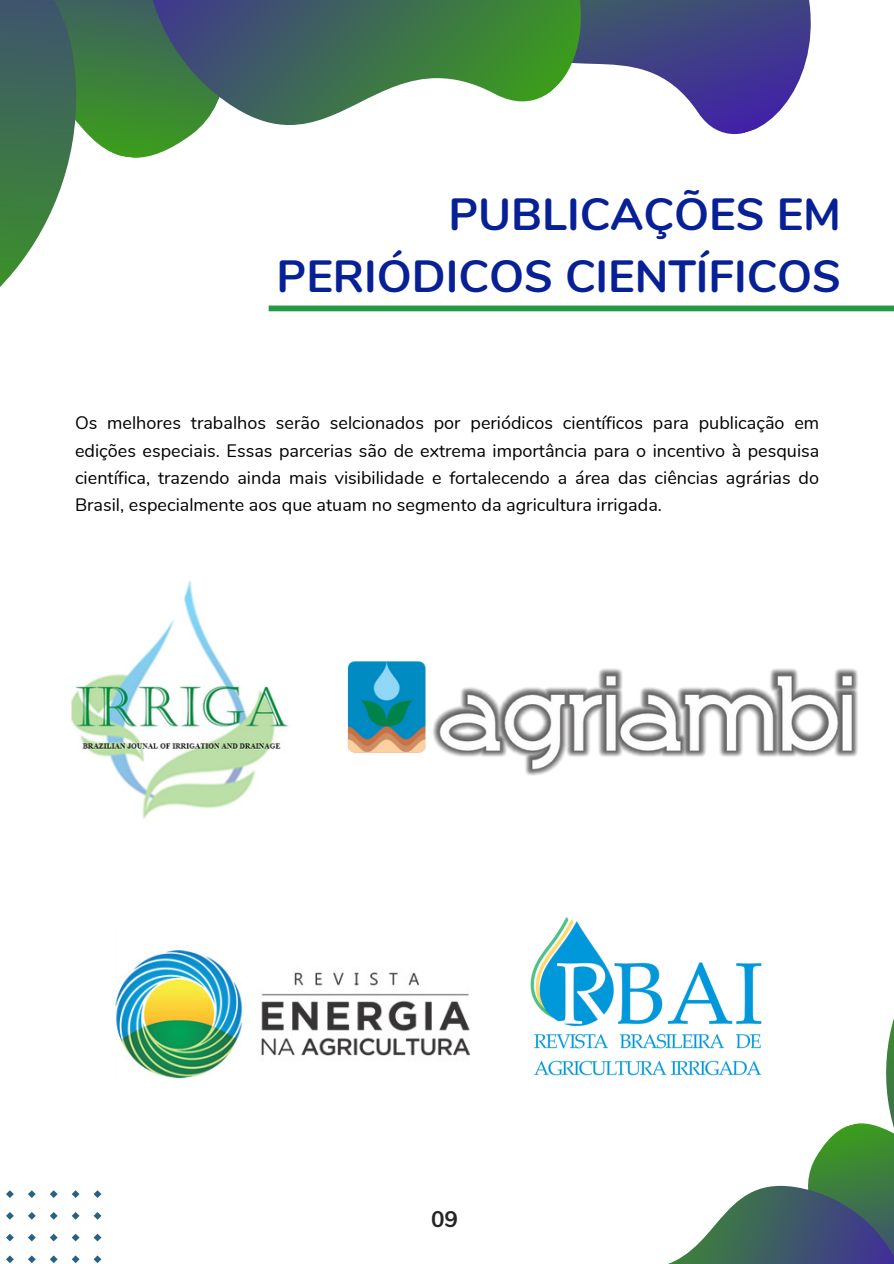
<style>
.page{position:relative;width:894px;height:1264px;background:#fff}
.page>*{position:absolute;margin:0;border:0;box-sizing:border-box;transform-origin:0 0}
.t1{font:700 45px/61.9px "Nunito";color:#072095;text-align:right}
.t2{font:700 22.5px "Nunito";color:#242424}
.t3{font:18px/27px "Nunito";color:#000;text-align:justify}
</style>
<div class="page">
<svg style="left:614px;top:0;width:197px;height:134px"></svg>
<svg style="left:264px;top:0;width:350px;height:125px"></svg>
<svg style="left:0;top:0;width:264px;height:287px"></svg>
<div style="left:269px;top:305px;width:624px;height:6px;background:#249946"></div>
<svg style="left:6px;top:1255px;width:8px;height:8px"></svg>
<svg style="left:6px;top:1233px;width:8px;height:8px"></svg>
<svg style="left:6px;top:1212px;width:8px;height:7px"></svg>
<svg style="left:6px;top:1190px;width:8px;height:7px"></svg>
<svg style="left:28px;top:1255px;width:8px;height:8px"></svg>
<svg style="left:28px;top:1233px;width:8px;height:8px"></svg>
<svg style="left:28px;top:1212px;width:8px;height:7px"></svg>
<svg style="left:28px;top:1190px;width:8px;height:7px"></svg>
<svg style="left:50px;top:1255px;width:8px;height:8px"></svg>
<svg style="left:50px;top:1233px;width:8px;height:8px"></svg>
<svg style="left:50px;top:1212px;width:8px;height:7px"></svg>
<svg style="left:50px;top:1190px;width:8px;height:7px"></svg>
<svg style="left:72px;top:1255px;width:7px;height:8px"></svg>
<svg style="left:72px;top:1233px;width:7px;height:8px"></svg>
<svg style="left:72px;top:1212px;width:7px;height:7px"></svg>
<svg style="left:72px;top:1190px;width:7px;height:7px"></svg>
<svg style="left:94px;top:1255px;width:7px;height:8px"></svg>
<svg style="left:94px;top:1233px;width:7px;height:8px"></svg>
<svg style="left:94px;top:1212px;width:7px;height:7px"></svg>
<svg style="left:94px;top:1190px;width:7px;height:7px"></svg>
<svg style="left:670px;top:1022px;width:223px;height:241px"></svg>
<img style="left:347px;top:661px;width:511px;height:115px">
<img style="left:116px;top:950px;width:353px;height:129px">
<img style="left:71px;top:580px;width:218px;height:239px">
<img style="left:530px;top:917px;width:248px;height:163px">
<p class="t1" style="left:276px;top:184px;width:565px">PUBLICAÇÕES EM<br>PERIÓDICOS CIENTÍFICOS</p>
<p class="t3" style="left:75px;top:410px;width:745px">Os melhores trabalhos serão selcionados por periódicos científicos para publicação em edições especiais. Essas parcerias são de extrema importância para o incentivo à pesquisa científica, trazendo ainda mais visibilidade e fortalecendo a área das ciências agrárias do Brasil, especialmente aos que atuam no segmento da agricultura irrigada.</p>
<p class="t2" style="left:431px;top:1204px;width:28px">09</p>
</div>
